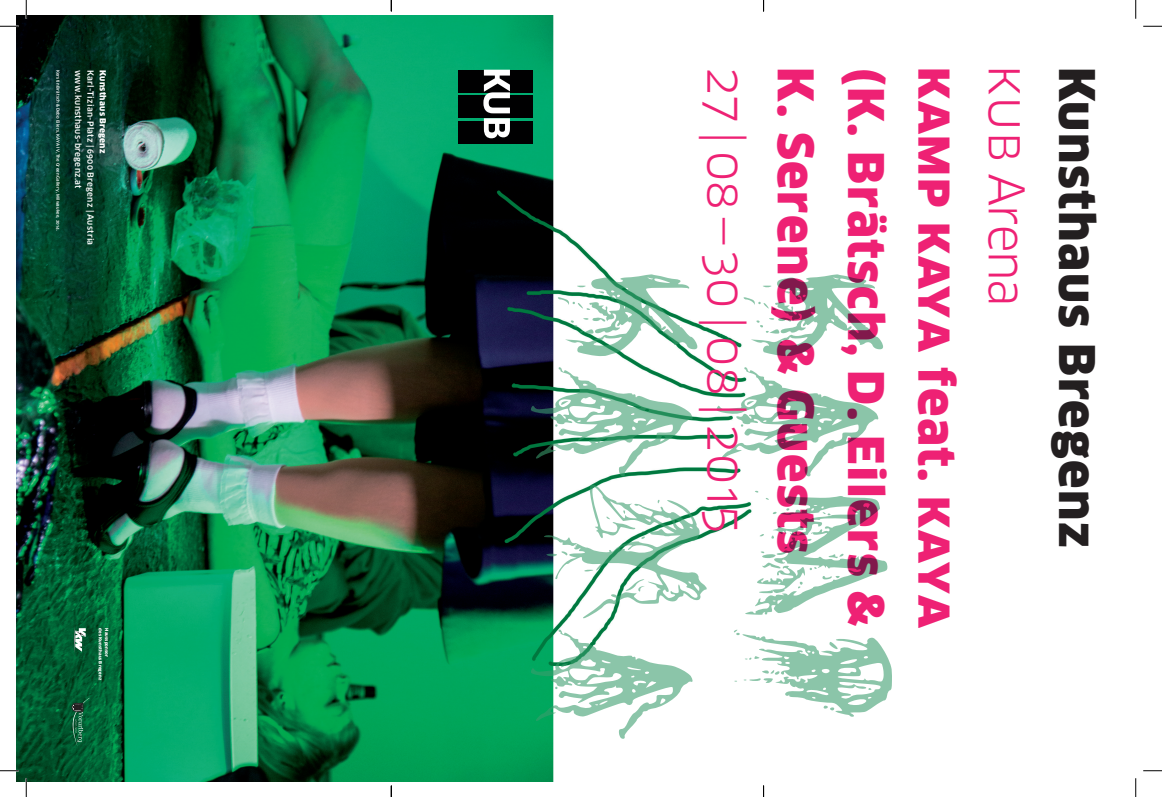
<style>
.page{position:relative;width:1162px;height:797px;background:#fff}
.page>*{position:absolute;margin:0;border:0;box-sizing:border-box;transform-origin:0 0}
.t1{font:900 48px "Clan Pro";letter-spacing:.03em;color:#ee2174}
.t2{font:900 48px "Clan Pro";letter-spacing:.03em;color:#231f20}
.t3{font:48px "Clan Pro";letter-spacing:-.01em;color:#ee2174}
.t4{font:48px "Clan Pro";letter-spacing:-.03em;color:#ee2174}
.t5{font:500 8.38px "Clan Pro";letter-spacing:.03em;color:#fff}
.t6{font:900 8.38px "Clan Pro";letter-spacing:.03em;color:#fff}
.t7{font:900 4.25px "Clan Pro";letter-spacing:.03em;color:#fff}
.t8{font:500 4.12px "Clan Pro";letter-spacing:.03em;color:#fff}
</style>
<div class="page">
<img style="left:16px;top:16px;width:1130px;height:765px">
<svg style="left:530px;top:274px;width:177px;height:465px"></svg>
<svg style="left:716px;top:274px;width:176px;height:442px"></svg>
<svg style="left:75px;top:625px;width:11px;height:28px"></svg>
<svg style="left:68px;top:697px;width:23px;height:50px"></svg>
<div style="left:458px;top:70px;width:74px;height:22px;background:#000001"></div>
<div style="left:458px;top:121px;width:74px;height:23px;background:#000001"></div>
<div style="left:458px;top:96px;width:74px;height:22px;background:#000001"></div>
<svg style="left:483px;top:70px;width:27px;height:68px"></svg>
<svg style="left:0;top:25px;width:19px;height:2px"></svg>
<svg style="left:1143px;top:25px;width:19px;height:2px"></svg>
<svg style="left:0;top:770px;width:19px;height:1px"></svg>
<svg style="left:1143px;top:770px;width:19px;height:1px"></svg>
<svg style="left:25px;top:0;width:2px;height:19px"></svg>
<svg style="left:25px;top:778px;width:2px;height:19px"></svg>
<svg style="left:1135px;top:0;width:1px;height:19px"></svg>
<svg style="left:1135px;top:778px;width:1px;height:19px"></svg>
<svg style="left:390px;top:0;width:2px;height:11px"></svg>
<svg style="left:390px;top:785px;width:2px;height:12px"></svg>
<svg style="left:763px;top:785px;width:1px;height:12px"></svg>
<p class="t8" style="left:60px;top:70px;width:162px;rotate:90deg">Kerstin Brätsch &amp; Debo Eilers, KAYA IV, The Green Gallery, Milwaukee, 2014.</p>
<h2 class="t5" style="left:83px;top:70px;width:120px;rotate:90deg">www.kunsthaus-bregenz.at</h2>
<h2 class="t5" style="left:95px;top:70px;width:177px;rotate:90deg">Karl-Tizian-Platz | 6900 Bregenz | Austria</h2>
<h2 class="t6" style="left:108px;top:70px;width:85px;rotate:90deg">Kunsthaus Bregenz</h2>
<h1 class="t4" style="left:1035px;top:65px;width:243px;rotate:90deg">KUB Arena</h1>
<h1 class="t2" style="left:1105px;top:67px;width:481px;rotate:90deg">Kunsthaus Bregenz</h1>
<h1 class="t1" style="left:964px;top:67px;width:562px;rotate:90deg">KAMP KAYA feat. KAYA</h1>
<h1 class="t3" style="left:754px;top:67px;width:467px;rotate:90deg">27 | 08 — 30 | 08 | 2015</h1>
<h1 class="t1" style="left:824px;top:67px;width:488px;rotate:90deg">K. Serene) &amp; Guests</h1>
<h1 class="t1" style="left:894px;top:67px;width:561px;rotate:90deg">(K. Brätsch, D. Eilers &amp;</h1>
<p class="t7" style="left:103px;top:628px;width:53px;rotate:90deg">des Kunsthaus Bregenz</p>
<p class="t7" style="left:109px;top:628px;width:30px;rotate:90deg">Haussponsor</p>
</div>
